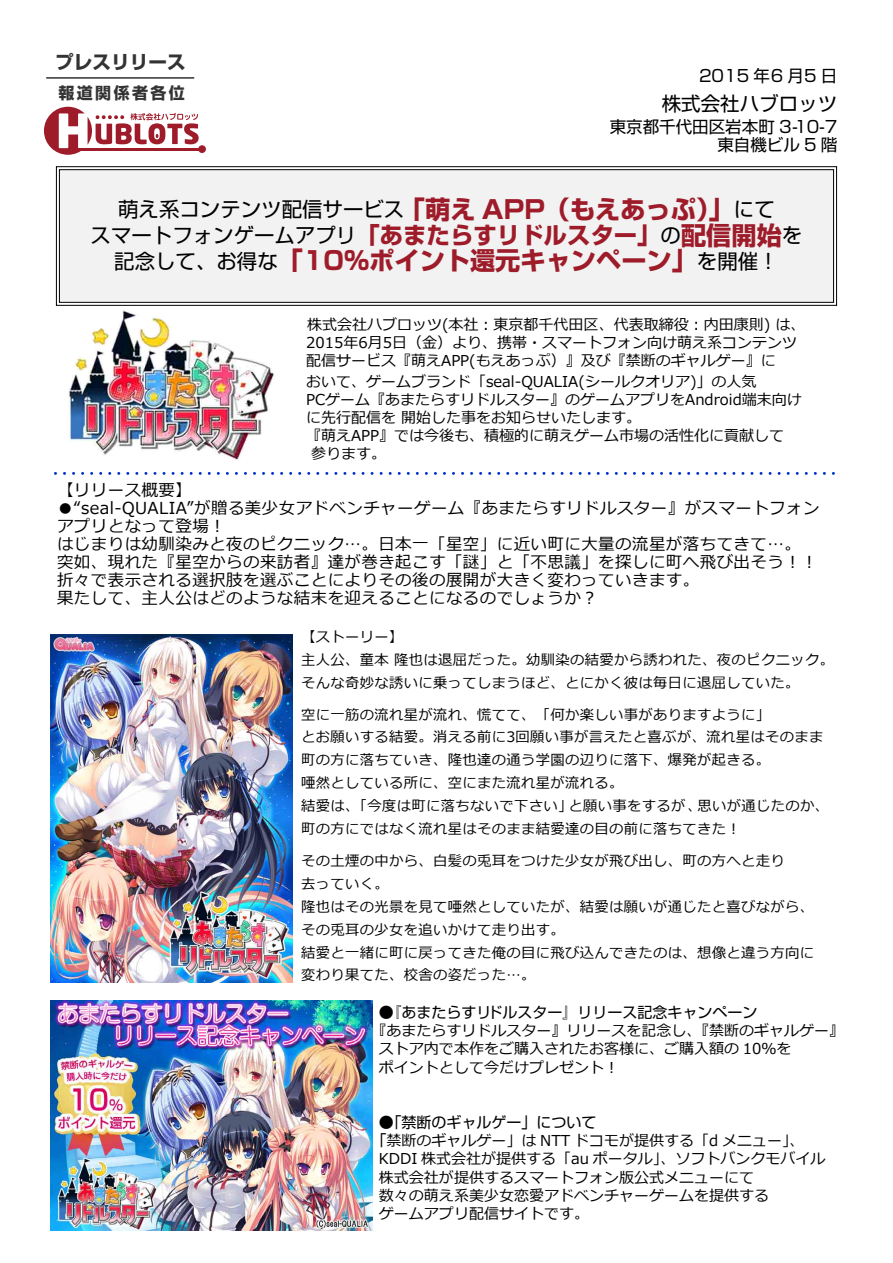
<style>
.page{position:relative;width:893px;height:1263px;background:#fff}
.page>*{position:absolute;margin:0;border:0;box-sizing:border-box;transform-origin:0 0}
.t1{font:700 25.2px "Shin Go Pro";color:#9e1c2a}
.t2{font:20.4px/26px "Shin Go Pro";color:#000;text-align:center}
.t3{font:19.5px "Shin Go Pro";color:#000}
.t4{font:700 18.6px "Shin Go Pro";color:#333}
.t5{font:16.5px/18px "Meiryo";letter-spacing:.025em;color:#000}
.t6{font:16.5px/18.3px "Shin Go Pro";color:#000;text-align:right}
.t7{font:700 16.05px "Shin Go Pro";letter-spacing:.15em;color:#333}
.t8{font:15px/18.3px "Meiryo";color:#000}
.t9{font:15px "Shin Go Pro";color:#000}
.t10{font:14.25px/23px "Meiryo";letter-spacing:.025em;color:#000}
.s1{font-weight:700;font-size:25.2px;color:#9e1c2a}
.s2{font-weight:700;font-size:23.4px;color:#9e1c2a}
.s3{font-weight:400;font-size:20.4px;color:#000}
.s4{font-family:"Shin Go Pro"}
</style>
<div class="page">
<img style="left:68px;top:309px;width:206px;height:151px">
<svg style="left:55px;top:472px;width:780px;height:3px"></svg>
<div style="left:56px;top:166px;width:781px;height:140px;background:#fff;border:1px solid #000"></div>
<div style="left:59px;top:169px;width:775px;height:134px;background:#f2f2f2;border:1px solid #000"></div>
<hr style="left:46px;top:77px;width:148px;height:2px;background:#333">
<div style="left:198px;top:145px;width:8px;height:8px;background:#9e1c2a;border-radius:50%"></div>
<svg style="left:44px;top:107px;width:155px;height:48px"></svg>
<img style="left:50px;top:635px;width:242px;height:347px">
<img style="left:50px;top:1000px;width:323px;height:230px">
<p class="t4" style="left:55px;top:48px;width:132px">プレスリリース</p>
<p class="t7" style="left:59px;top:80px;width:128px">報道関係者各位</p>
<p class="t6" style="left:699px;top:64px;width:140px">2015 年6 月5 日</p>
<h3 class="t3" style="left:662px;top:88px;width:177px">株式会社ハブロッツ</h3>
<p class="t6" style="left:610px;top:115px;width:229px">東京都千代田区岩本町 3-10-7東自機ビル 5 階</p>
<h2 class="t2" style="left:91px;top:194px;width:713px">萌え系コンテンツ配信サービス<span class="s1">「萌え APP（もえあっぷ）」</span>にて<br>スマートフォンゲームアプリ<span class="s2">「あまたらすリドルスター」</span>の<span class="s1">配信開始</span>を</h2>
<h1 class="t1" style="left:114px;top:241px;width:666px"><span class="s3">記念して、お得な</span>「10％ポイント還元キャンペーン」<span class="s3">を開催！</span></h1>
<p class="t8" style="left:306px;top:316px;width:501px">株式会社ハブロッツ(本社：東京都千代田区、代表取締役：内田康則) は、<br>2015年6月5日（金）より、携帯・スマートフォン向け萌え系コンテンツ配信サービス『萌えAPP(もえあっぷ）』及び『禁断のギャルゲー』に</p>
<p class="t8" style="left:306px;top:373px;width:452px">おいて、ゲームブランド「seal-QUALIA(シールクオリア)」の人気</p>
<p class="t8" style="left:306px;top:391px;width:497px">PCゲーム『あまたらすリドルスター』のゲームアプリをAndroid端末向け</p>
<p class="t8" style="left:306px;top:409px;width:337px">に先行配信を 開始した事をお知らせいたします。</p>
<p class="t8" style="left:306px;top:427px;width:480px">『萌えAPP』では今後も、積極的に萌えゲーム市場の活性化に貢献して</p>
<p class="t8" style="left:311px;top:445px;width:77px">参ります。</p>
<p class="t5" style="left:57px;top:482px;width:136px">【リリース概要】</p>
<p class="t5" style="left:57px;top:500px;width:764px">●“seal-QUALIA”が贈る美少女アドベンチャーゲーム『あまたらすリドルスター』がスマートフォンアプリとなって登場！<br>はじまりは幼馴染みと夜のピクニック…。日本一「星空」に近い町に大量の流星が落ちてきて…。突如、現れた『星空からの来訪者』達が巻き起こす「謎」と「不思議」を探しに町へ飛び出そう！！折々で表示される選択肢を選ぶことによりその後の展開が大きく変わっていきます。<br>果たして、主人公はどのような結末を迎えることになるのでしょうか？</p>
<p class="t10" style="left:301px;top:626px;width:534px">【ストーリー】<br>主人公、童本 隆也は退屈だった。幼馴染の結愛から誘われた、夜のピクニック。そんな奇妙な誘いに乗ってしまうほど、とにかく彼は毎日に退屈していた。</p>
<p class="t10" style="left:301px;top:704px;width:530px">空に一筋の流れ星が流れ、慌てて、「何か楽しい事がありますように」<br>とお願いする結愛。消える前に3回願い事が言えたと喜ぶが、流れ星はそのまま町の方に落ちていき、隆也達の通う学園の辺りに落下、爆発が起きる。<br>唖然としている所に、空にまた流れ星が流れる。<br>結愛は、「今度は町に落ちないで下さい」と願い事をするが、思いが通じたのか、町の方にではなく流れ星はそのまま結愛達の目の前に落ちてきた！</p>
<p class="t10" style="left:301px;top:850px;width:515px">その土煙の中から、白髪の兎耳をつけた少女が飛び出し、町の方へと走り<br>去っていく。<br>隆也はその光景を見て唖然としていたが、結愛は願いが通じたと喜びながら、その兎耳の少女を追いかけて走り出す。<br>結愛と一緒に町に戻ってきた俺の目に飛び込んできたのは、想像と違う方向に変わり果てた、校舎の姿だった…。</p>
<p class="t9" style="left:379px;top:999px;width:380px">●『あまたらすリドルスター』リリース記念キャンペーン</p>
<p class="t8" style="left:379px;top:1022px;width:467px;text-indent:-8px">『あまたらすリドルスター』リリースを記念し、『禁断のギャルゲー』ストア内で本作をご購入されたお客様に、ご購入額の 10％を<br>ポイントとして今だけプレゼント！</p>
<p class="t9" style="left:379px;top:1109px;width:219px">●「禁断のギャルゲー」について</p>
<p class="t8" style="left:379px;top:1132px;width:448px;text-indent:-8px"><span class="s4">「</span>禁断のギャルゲー」は NTT ドコモが提供する「d メニュー」、<br>KDDI 株式会社が提供する「au ポータル」、ソフトバンクモバイル株式会社が提供するスマートフォン版公式メニューにて<br>数々の萌え系美少女恋愛アドベンチャーゲームを提供する<br>ゲームアプリ配信サイトです。</p>
</div>
